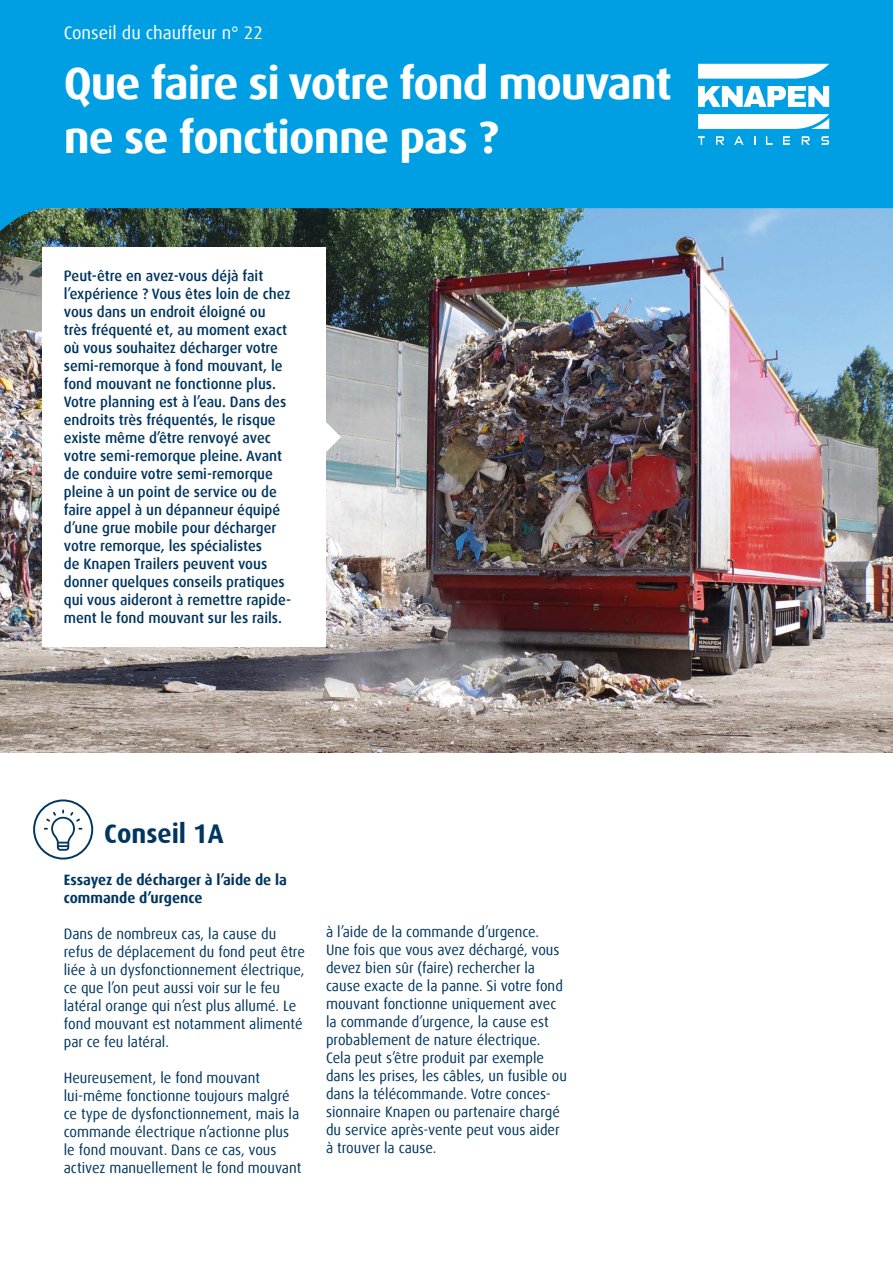
<style>
.page{position:relative;width:893px;height:1263px;background:#fff}
.page>*{position:absolute;margin:0;border:0;box-sizing:border-box;transform-origin:0 0}
.t1{font:700 45px/54px "Dax Offc Pro";letter-spacing:-.025em;color:#fff}
.t2{font:700 27px "Dax";color:#00365f;scale:.96 1}
.t3{font:18px "Dax Offc Pro";color:#fff}
.t4{font:15px/18px "Dax Offc Pro";color:#00365f;scale:.96 1}
.t5{font:500 15px/18px "Dax Offc Pro";color:#00365f;scale:.96 1}
.t6{font:700 15px/18px "Dax Offc Pro";color:#00365f;scale:.96 1}
</style>
<div class="page">
<img style="left:0;top:232px;width:893px;height:521px">
<svg style="left:0;top:0;width:893px;height:232px;background:#099ad8"></svg>
<svg style="left:698px;top:64px;width:131px;height:15px"></svg>
<svg style="left:698px;top:114px;width:131px;height:15px"></svg>
<svg style="left:698px;top:86px;width:131px;height:21px"></svg>
<svg style="left:698px;top:136px;width:7px;height:9px"></svg>
<svg style="left:734px;top:136px;width:10px;height:9px"></svg>
<svg style="left:766px;top:136px;width:7px;height:9px"></svg>
<svg style="left:783px;top:136px;width:7px;height:9px"></svg>
<svg style="left:802px;top:136px;width:8px;height:9px"></svg>
<svg style="left:821px;top:136px;width:8px;height:9px"></svg>
<svg style="left:716px;top:136px;width:8px;height:9px"></svg>
<div style="left:43px;top:247px;width:283px;height:400px;background:#fff"></div>
<svg style="left:326px;top:422px;width:15px;height:30px"></svg>
<svg style="left:33px;top:799px;width:60px;height:60px"></svg>
<p class="t3" style="left:64px;top:21px;width:201px">Conseil du chauffeur n° 22</p>
<h1 class="t1" style="left:64px;top:57px;width:610px">Que faire si votre fond mouvant ne se fonctionne pas ?</h1>
<p class="t5" style="left:64px;top:267px;width:238px">Peut-être en avez-vous déjà fait l’expérience ? Vous êtes loin de chez vous dans un endroit éloigné ou très fréquenté et, au moment exact où vous souhaitez décharger votre semi-remorque à fond mouvant, le fond mouvant ne fonctionne plus.<br>Votre planning est à l’eau. Dans des endroits très fréquentés, le risque existe même d’être renvoyé avec votre semi-remorque pleine. Avant de conduire votre semi-remorque pleine à un point de service ou de faire appel à un dépanneur équipé d’une grue mobile pour décharger votre remorque, les spécialistes<br>de Knapen Trailers peuvent vous donner quelques conseils pratiques qui vous aideront à remettre rapide&shy;ment le fond mouvant sur les rails.</p>
<h2 class="t2" style="left:104px;top:819px;width:126px">Conseil 1A</h2>
<p class="t6" style="left:64px;top:871px;width:234px">Essayez de décharger à l’aide de la commande d’urgence</p>
<p class="t4" style="left:64px;top:925px;width:253px">Dans de nombreux cas, la cause du refus de déplacement du fond peut être liée à un dysfonctionnement électrique, ce que l’on peut aussi voir sur le feu latéral orange qui n’est plus allumé. Le fond mouvant est notamment alimenté par ce feu latéral.</p>
<p class="t4" style="left:64px;top:1069px;width:249px">Heureusement, le fond mouvant lui-même fonctionne toujours malgré ce type de dysfonctionnement, mais la commande électrique n’actionne plus le fond mouvant. Dans ce cas, vous activez manuellement le fond mouvant</p>
<p class="t4" style="left:326px;top:922px;width:252px">à l’aide de la commande d’urgence.<br>Une fois que vous avez déchargé, vous devez bien sûr (faire) rechercher la cause exacte de la panne. Si votre fond mouvant fonctionne uniquement avec la commande d’urgence, la cause est probablement de nature électrique.<br>Cela peut s’être produit par exemple dans les prises, les câbles, un fusible ou dans la télécommande. Votre conces&shy;sionnaire Knapen ou partenaire chargé du service après-vente peut vous aider à trouver la cause.</p>
</div>
